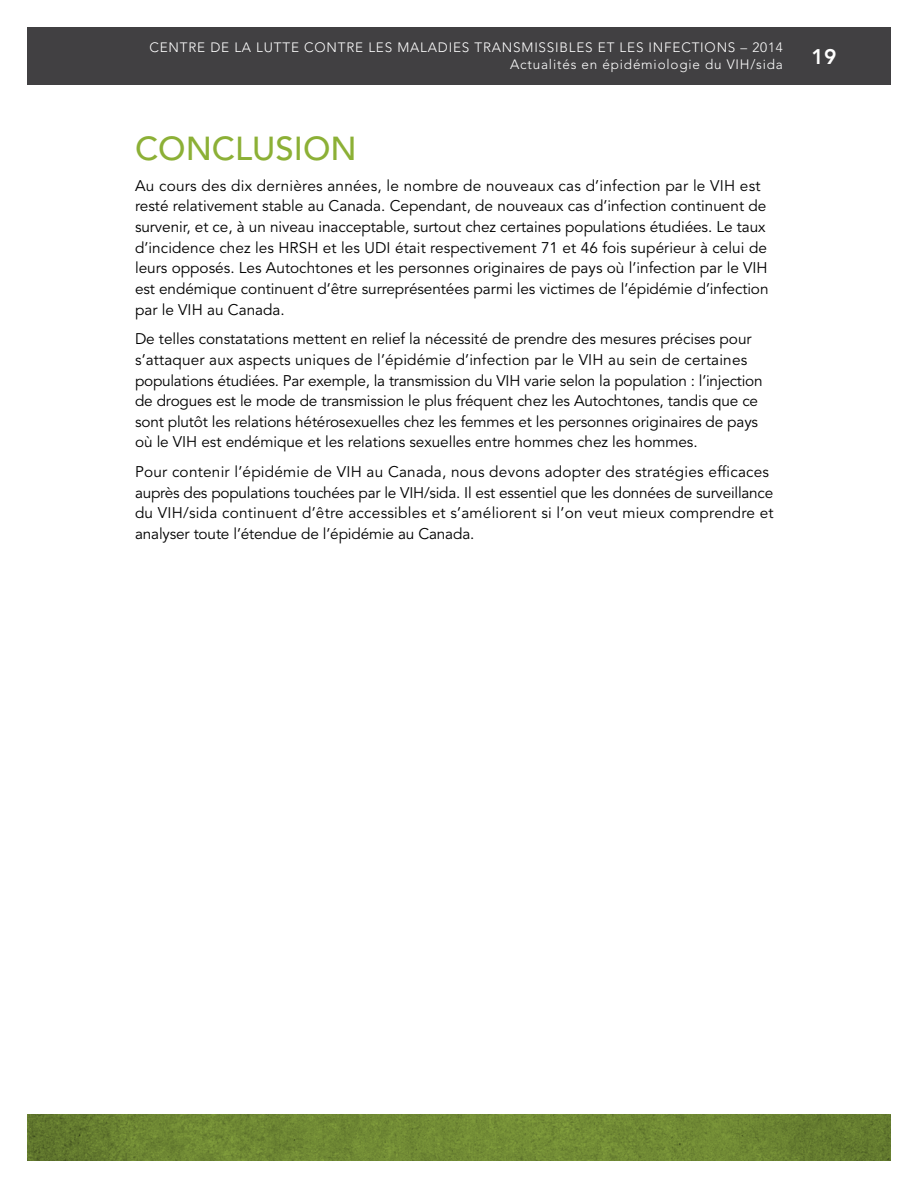
<style>
.page{position:relative;width:918px;height:1188px;background:#fff}
.page>*{position:absolute;margin:0;border:0;box-sizing:border-box;transform-origin:0 0}
.t1{font:500 33px "Avenir LT Std";color:#8cb036}
.t2{font:800 21px "Avenir LT Std";color:#fff}
.t3{font:15.3px/20.5px "Avenir LT Std";color:#000}
.t4{font:300 13.5px/16.5px "Avenir LT Std";letter-spacing:.06em;color:#fff;text-align:right}
</style>
<div class="page">
<svg style="left:27px;top:1115px;width:864px;height:46px;background:#6d8533"></svg>
<div style="left:778px;top:27px;width:113px;height:57px;background:#414042"></div>
<div style="left:27px;top:27px;width:756px;height:57px;background:#414042"></div>
<p class="t4" style="left:149px;top:40px;width:635px">CENTRE DE LA LUTTE CONTRE LES MALADIES TRANSMISSIBLES ET LES INFECTIONS – 2014<br>ACTUALITÉS EN ÉPIDÉMIOLOGIE DU VI H/SIDA</p>
<h1 class="t1" style="left:135px;top:129px;width:223px">CONCLUSION</h1>
<p class="t3" style="left:135px;top:176px;width:585px">Au cours des dix dernières années, le nombre de nouveaux cas d’infection par le VIH</p>
<p class="t3" style="left:135px;top:176px;width:633px;text-indent:605px">est resté relativement stable au Canada. Cependant, de nouveaux cas d’infection continuent de survenir, et ce, à un niveau inacceptable, surtout chez certaines populations étudiées. Le taux d’incidence chez les HRSH</p>
<p class="t3" style="left:135px;top:238px;width:635px;text-indent:260px">était respectivement 71 et 46 fois supérieur à celui de leurs opposés. Les Autochtones et les personnes originaires de pays où l’infection par le VIH est endémique continuent d’être surreprésentées parmi les victimes de l’épidémie d’infection par le VIH</p>
<p class="t3" style="left:323px;top:238px;width:51px">et les UDI</p>
<p class="t3" style="left:135px;top:295px;width:618px;line-height:29.8px;text-indent:72px">au Canada.<br>De telles constatations mettent en relief la nécessité de prendre des mesures précises pour</p>
<p class="t3" style="left:135px;top:350px;width:453px">s’attaquer aux aspects uniques de l’épidémie d’infection par le VIH</p>
<p class="t3" style="left:608px;top:350px;width:141px">au sein de certaines</p>
<p class="t3" style="left:135px;top:370px;width:370px">populations étudiées. Par exemple, la transmission du VIH</p>
<p class="t3" style="left:135px;top:370px;width:629px;text-indent:389px">varie selon la population : l’injection de drogues est le mode de transmission le plus fréquent chez les Autochtones, tandis que ce sont plutôt les relations hétérosexuelles chez les femmes et les personnes originaires de pays où le VIH</p>
<p class="t3" style="left:135px;top:428px;width:564px;line-height:29.8px;text-indent:67px">est endémique et les relations sexuelles entre hommes chez les hommes.<br>Pour contenir l’épidémie de VIH</p>
<p class="t3" style="left:135px;top:462px;width:640px;text-indent:232px">au Canada, nous devons adopter des stratégies efficaces auprès des populations touchées par le VIH/sida. I l est essentiel que les données de surveillance du VIH/sida continuent d’être accessibles et s’améliorent si l’on veut mieux comprendre et analyser toute l’étendue de l’épidémie au Canada.</p>
<h2 class="t2" style="left:811px;top:44px;width:27px">19</h2>
</div>
